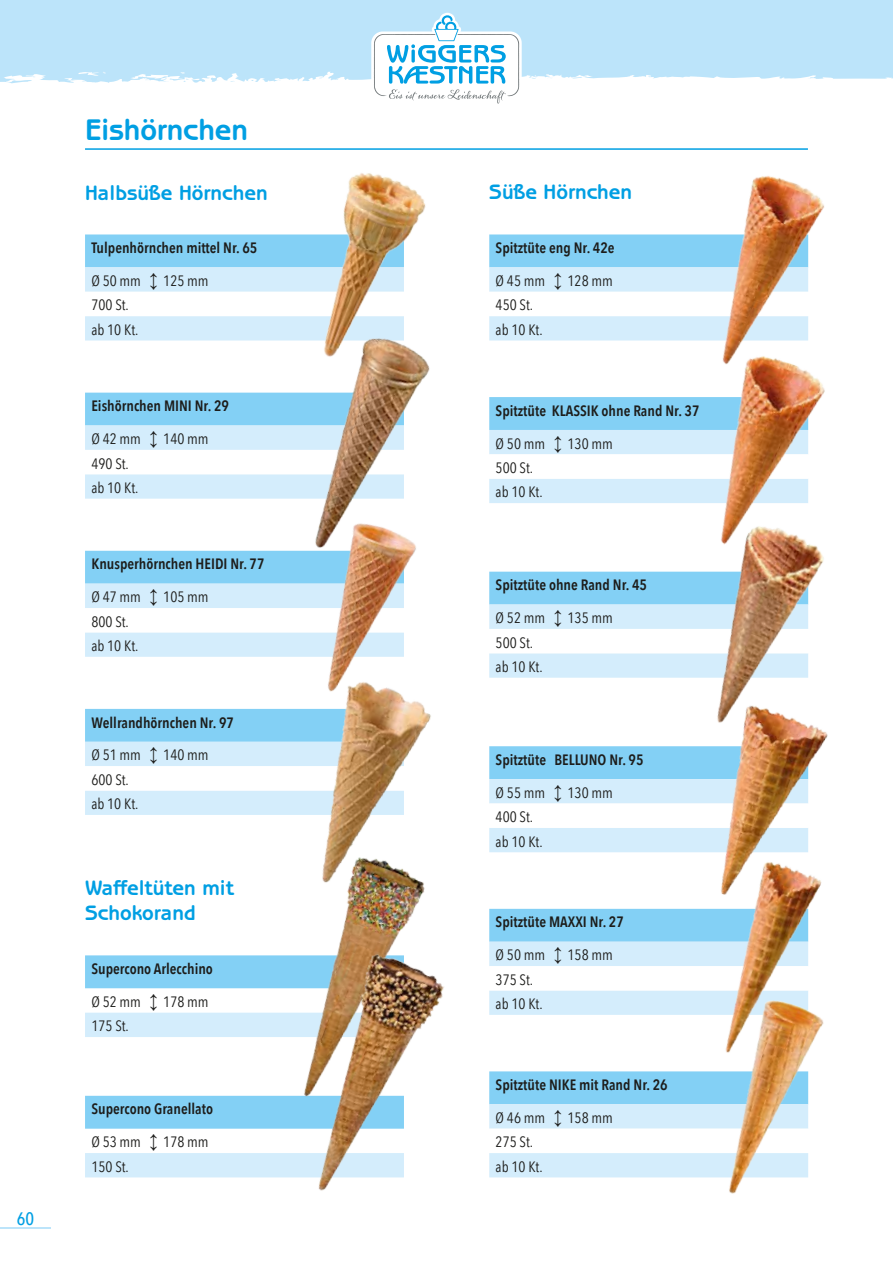
<style>
.page{position:relative;width:893px;height:1263px;background:#fff}
.page>*{position:absolute;margin:0;border:0;box-sizing:border-box;transform-origin:0 0}
.t1{font:700 30px "Benguiat Gothic Std";letter-spacing:-.01em;color:#009fe3}
.t2{font:700 21px/25.2px "Benguiat Gothic Std";color:#009fe3}
.t3{font:500 18px "Avenir Next Condensed";color:#009fe3}
.t4{font:600 15px/32.8px "Avenir Next Condensed";color:#1d1d1b}
.t5{font:15px/24.3px "Avenir Next Condensed";color:#1d1d1b}
.s1{font-weight:400}
.s2{font-family:"Arial";font-weight:400;font-size:18px}
</style>
<div class="page">
<div style="left:0;top:0;width:892px;height:83px;background:#bce4fa"></div>
<svg style="left:371px;top:13px;width:151px;height:91px"></svg>
<svg style="left:892px;top:0;width:1px;height:79px"></svg>
<hr style="left:0;top:1227px;width:51px;height:1px;background:#bce4fa">
<hr style="left:85px;top:148px;width:723px;height:2px;background:#009fe3">
<svg style="left:85px;top:393px;width:169px;height:106px"></svg>
<svg style="left:85px;top:234px;width:200px;height:106px"></svg>
<svg style="left:489px;top:234px;width:187px;height:106px"></svg>
<svg style="left:489px;top:572px;width:173px;height:106px"></svg>
<svg style="left:489px;top:909px;width:181px;height:106px"></svg>
<svg style="left:489px;top:397px;width:187px;height:106px"></svg>
<svg style="left:489px;top:746px;width:179px;height:106px"></svg>
<svg style="left:489px;top:1071px;width:190px;height:106px"></svg>
<svg style="left:85px;top:551px;width:183px;height:106px"></svg>
<div style="left:85px;top:955px;width:165px;height:33px;background:#83d0f5"></div>
<div style="left:85px;top:1013px;width:165px;height:24px;background:#d4edfc"></div>
<svg style="left:85px;top:709px;width:180px;height:106px"></svg>
<div style="left:85px;top:1096px;width:169px;height:33px;background:#83d0f5"></div>
<div style="left:85px;top:1153px;width:169px;height:24px;background:#d4edfc"></div>
<img style="left:285px;top:173px;width:141px;height:119px">
<img style="left:676px;top:175px;width:149px;height:157px">
<img style="left:676px;top:332px;width:149px;height:162px">
<img style="left:662px;top:494px;width:162px;height:267px">
<img style="left:668px;top:669px;width:160px;height:254px">
<img style="left:670px;top:835px;width:158px;height:248px">
<img style="left:679px;top:985px;width:149px;height:209px">
<img style="left:254px;top:292px;width:176px;height:307px">
<img style="left:268px;top:498px;width:162px;height:157px">
<img style="left:250px;top:914px;width:162px;height:212px">
<img style="left:254px;top:920px;width:190px;height:271px">
<img style="left:265px;top:655px;width:166px;height:259px">
<p class="t3" style="left:17px;top:1207px;width:19px">60</p>
<h1 class="t1" style="left:85px;top:112px;width:164px">Eishörnchen</h1>
<h2 class="t2" style="left:85px;top:180px;width:184px">Halbsüße Hörnchen</h2>
<h2 class="t2" style="left:489px;top:179px;width:144px">Süße Hörnchen</h2>
<p class="t4" style="left:91px;top:231px;width:167px">Tulpenhörnchen mittel Nr. 65<br><span class="s1">Ø 50 mm</span> <span class="s2">↕</span> <span class="s1">125 mm</span></p>
<p class="t5" style="left:91px;top:292px;width:48px">700 St. ab 10 Kt.</p>
<p class="t4" style="left:91px;top:389px;width:139px">Eishörnchen MINI Nr. 29<br><span class="s1">Ø 42 mm</span> <span class="s2">↕</span> <span class="s1">140 mm</span></p>
<p class="t5" style="left:91px;top:450px;width:48px">490 St. ab 10 Kt.</p>
<p class="t4" style="left:91px;top:547px;width:175px">Knusperhörnchen HEIDI Nr. 77<br><span class="s1">Ø 47 mm</span> <span class="s2">↕</span> <span class="s1">105 mm</span></p>
<p class="t5" style="left:91px;top:608px;width:48px">800 St. ab 10 Kt.</p>
<p class="t4" style="left:91px;top:705px;width:144px">Wellrandhörnchen Nr. 97<br><span class="s1">Ø 51 mm</span> <span class="s2">↕</span> <span class="s1">140 mm</span></p>
<p class="t5" style="left:91px;top:767px;width:48px">600 St. ab 10 Kt.</p>
<h2 class="t2" style="left:85px;top:875px;width:150px">Waffeltüten mit<br>Schokorand</h2>
<p class="t4" style="left:91px;top:952px;width:123px">Supercono Arlecchino<br><span class="s1">Ø 52 mm</span> <span class="s2">↕</span> <span class="s1">178 mm</span></p>
<p class="t5" style="left:91px;top:1013px;width:39px">175 St.</p>
<p class="t4" style="left:91px;top:1092px;width:123px">Supercono Granellato<br><span class="s1">Ø 53 mm</span> <span class="s2">↕</span> <span class="s1">178 mm</span></p>
<p class="t5" style="left:91px;top:1153px;width:39px">150 St.</p>
<p class="t4" style="left:496px;top:231px;width:120px">Spitztüte eng Nr. 42e<br><span class="s1">Ø 45 mm</span> <span class="s2">↕</span> <span class="s1">128 mm</span></p>
<p class="t5" style="left:496px;top:292px;width:48px">450 St. ab 10 Kt.</p>
<p class="t4" style="left:496px;top:394px;width:205px">Spitztüte KLASSIK ohne Rand Nr. 37<br><span class="s1">Ø 50 mm</span> <span class="s2">↕</span> <span class="s1">130 mm</span></p>
<p class="t5" style="left:496px;top:455px;width:48px">500 St. ab 10 Kt.</p>
<p class="t4" style="left:496px;top:568px;width:153px">Spitztüte ohne Rand Nr. 45<br><span class="s1">Ø 52 mm</span> <span class="s2">↕</span> <span class="s1">135 mm</span></p>
<p class="t5" style="left:496px;top:629px;width:48px">500 St. ab 10 Kt.</p>
<p class="t4" style="left:496px;top:743px;width:149px">Spitztüte BELLUNO Nr. 95<br><span class="s1">Ø 55 mm</span> <span class="s2">↕</span> <span class="s1">130 mm</span></p>
<p class="t5" style="left:496px;top:804px;width:48px">400 St. ab 10 Kt.</p>
<p class="t4" style="left:496px;top:905px;width:130px">Spitztüte MAXXI Nr. 27<br><span class="s1">Ø 50 mm</span> <span class="s2">↕</span> <span class="s1">158 mm</span></p>
<p class="t5" style="left:496px;top:966px;width:48px">375 St. ab 10 Kt.</p>
<p class="t4" style="left:496px;top:1068px;width:174px">Spitztüte NIKE mit Rand Nr. 26<br><span class="s1">Ø 46 mm</span> <span class="s2">↕</span> <span class="s1">158 mm</span></p>
<p class="t5" style="left:496px;top:1129px;width:48px">275 St. ab 10 Kt.</p>
</div>
